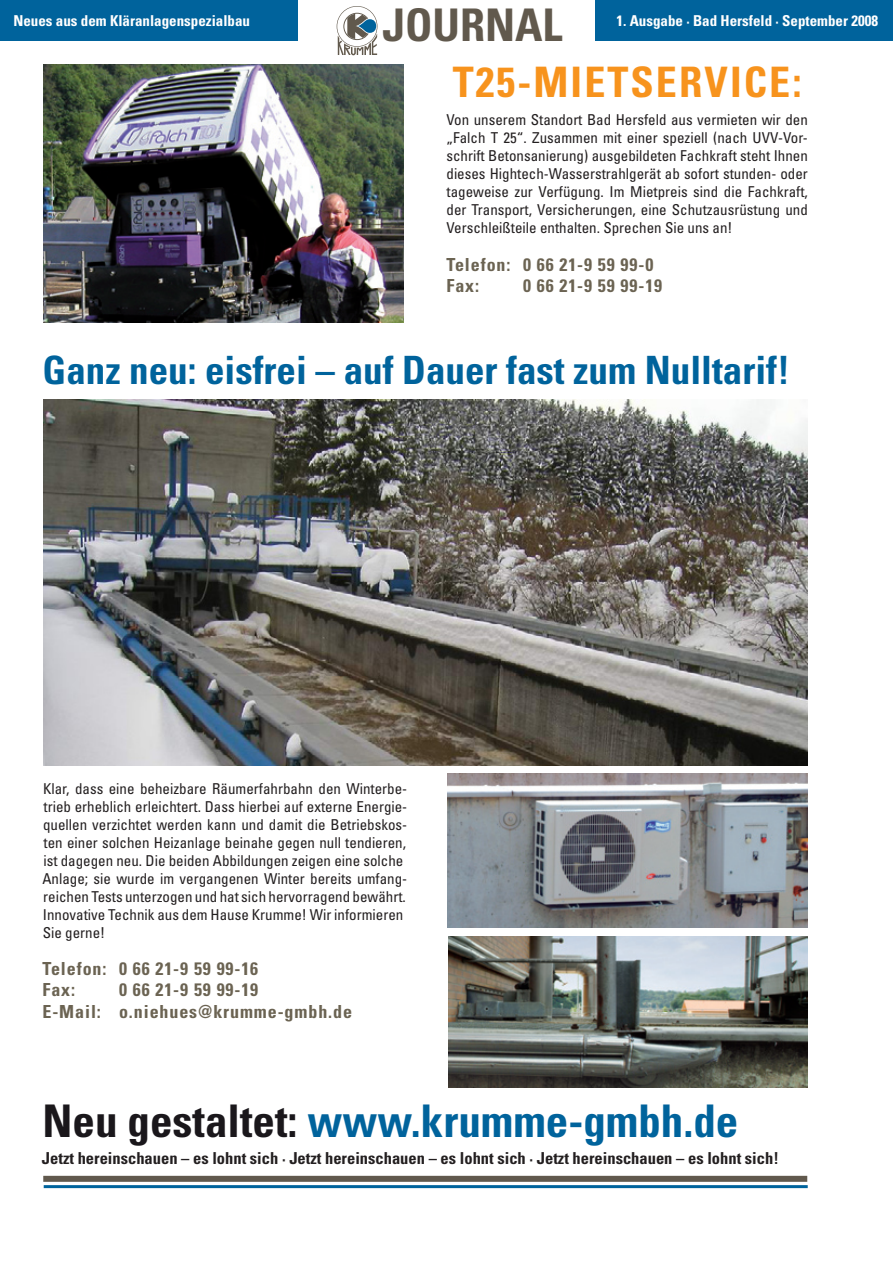
<style>
.page{position:relative;width:893px;height:1263px;background:#fff}
.page>*{position:absolute;margin:0;border:0;box-sizing:border-box;transform-origin:0 0}
.t1{font:700 condensed 45px "Univers";color:#00639c}
.t2{font:700 condensed 45px "Univers";color:#61594d}
.t3{font:700 condensed 42px "Univers";letter-spacing:.05em;color:#f7931d}
.t4{font:700 condensed 39px "Univers";color:#00639c}
.t5{font:700 condensed 18px "Univers";letter-spacing:.05em;color:#6b6352}
.t6{font:700 condensed 16.5px "Univers";color:#231f20}
.t7{font:condensed 15px/18px "Univers";color:#231f20}
.t8{font:700 condensed 15px "Univers";color:#fff}
.s1{color:#1a171b}
</style>
<div class="page">
<div style="left:595px;top:0;width:298px;height:41px;background:#00639c"></div>
<div style="left:0;top:0;width:298px;height:41px;background:#00639c"></div>
<div style="left:43px;top:1176px;width:764px;height:6px;background:#61594d"></div>
<hr style="left:44px;top:1185px;width:764px;height:3px;background:#00639c">
<img style="left:43px;top:65px;width:360px;height:258px">
<img style="left:43px;top:399px;width:764px;height:366px">
<img style="left:447px;top:774px;width:360px;height:154px">
<img style="left:448px;top:936px;width:360px;height:151px">
<svg style="left:337px;top:6px;width:40px;height:49px"></svg>
<svg style="left:358px;top:19px;width:18px;height:14px"></svg>
<p class="t2" style="left:383px;top:-2px;width:182px">JOURNAL</p>
<p class="t8" style="left:13px;top:12px;width:238px">Neues aus dem Kläranlagenspezialbau</p>
<p class="t8" style="left:616px;top:12px;width:263px">1. Ausgabe · Bad Hersfeld · September 2008</p>
<p class="t3" style="left:453px;top:56px;width:350px">T25-MIETSERVICE:</p>
<p class="t7" style="left:446px;top:110px;width:363px;text-align:justify">Von unserem Standort Bad Hersfeld aus vermieten wir den „Falch T 25“. Zusammen mit einer speziell (nach UVV-Vor&shy;schrift Betonsanierung) ausgebildeten Fachkraft steht Ihnen dieses Hightech-Wasserstrahlgerät ab sofort stunden- oder tageweise zur Verfügung. Im Mietpreis sind die Fachkraft, der Transport, Versicherungen, eine Schutzausrüstung und Verschleißteile enthalten. Sprechen Sie uns an!</p>
<p class="t5" style="left:446px;top:253px;width:208px">Telefon: 0 66 21-9 59 99-0</p>
<p class="t5" style="left:446px;top:275px;width:34px">Fax:</p>
<p class="t5" style="left:523px;top:275px;width:141px">0 66 21-9 59 99-19</p>
<p class="t4" style="left:43px;top:346px;width:749px">Ganz neu: eisfrei – auf Dauer fast zum Nulltarif!</p>
<p class="t7" style="left:42px;top:780px;width:366px">Klar, dass eine beheizbare Räumerfahrbahn den Winterbe&shy;trieb erheblich erleichtert. Dass hierbei auf externe Energie&shy;quellen verzichtet werden kann und damit die Betriebskos&shy;ten einer solchen Heizanlage beinahe gegen null tendieren, ist dagegen neu. Die beiden Abbildungen zeigen eine solche Anlage; sie wurde im vergangenen Winter bereits umfang&shy;reichen Tests unterzogen und hat sich hervorragend bewährt.<br>Innovative Technik aus dem Hause Krumme! Wir informieren Sie gerne!</p>
<p class="t5" style="left:43px;top:957px;width:217px">Telefon: 0 66 21-9 59 99-16</p>
<p class="t5" style="left:43px;top:979px;width:34px">Fax:</p>
<p class="t5" style="left:119px;top:979px;width:141px">0 66 21-9 59 99-19</p>
<p class="t5" style="left:43px;top:1000px;width:311px">E-Mail: o.niehues@krumme-gmbh.de</p>
<p class="t1" style="left:43px;top:1093px;width:697px"><span class="s1">Neu gestaltet:</span> www.krumme-gmbh.de</p>
<p class="t6" style="left:42px;top:1148px;width:738px">Jetzt hereinschauen – es lohnt sich · Jetzt hereinschauen – es lohnt sich · Jetzt hereinschauen – es lohnt sich!</p>
</div>
